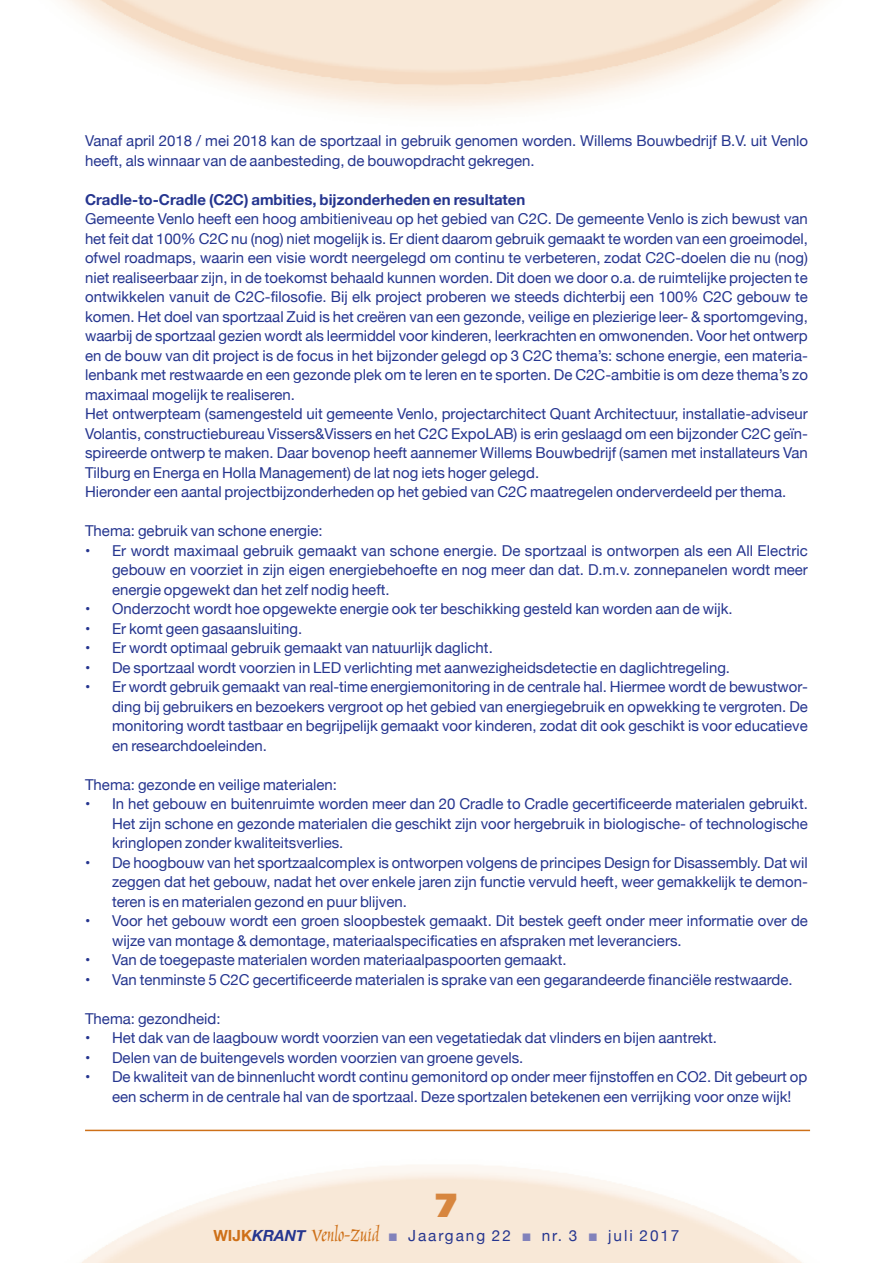
<style>
.page{position:relative;width:893px;height:1263px;background:#fff}
.page>*{position:absolute;margin:0;border:0;box-sizing:border-box;transform-origin:0 0}
.t1{font:800 36px "Imago";color:#d7863f}
.t2{font:24.3px "Marigold";color:#ce7018}
.t3{font:15.3px "Helvetica Neue";letter-spacing:.125em;color:#25358f}
.t4{font:15px/19.5px "Helvetica Neue";color:#25358f}
.t5{font:700 15px "Helvetica Neue";color:#25358f}
.s1{font-family:"Helvetica Neue";font-weight:700;font-size:15.3px}
.s2{font-family:"Helvetica Neue";font-weight:700;font-style:italic;font-size:15.3px;color:#25358f}
.s3{color:#8282bb}
</style>
<div class="page">
<hr style="left:85px;top:1130px;width:725px;height:1px;background:#ce7018">
<p class="t4" style="left:85px;top:132px;width:724px">Vanaf april 2018 / mei 2018 kan de sportzaal in gebruik genomen worden. Willems Bouwbedrijf B.V. uit Venlo heeft, als winnaar van de aanbesteding, de bouwopdracht gekregen.</p>
<p class="t5" style="left:85px;top:187px;width:442px">Cradle-to-Cradle (C2C) ambities, bijzonderheden en resultaten</p>
<p class="t4" style="left:85px;top:210px;width:724px">Gemeente Venlo heeft een hoog ambitieniveau op het gebied van C2C. De gemeente Venlo is zich bewust van het feit dat 100% C2C nu (nog) niet mogelijk is. Er dient daarom gebruik gemaakt te worden van een groeimodel, ofwel roadmaps, waarin een visie wordt neergelegd om continu te verbeteren, zodat C2C-doelen die nu (nog) niet realiseerbaar zijn, in de toekomst behaald kunnen worden. Dit doen we door o.a. de ruimtelijke projecten te ontwikkelen vanuit de C2C-filosofie. Bij elk project proberen we steeds dichterbij een 100% C2C gebouw te komen. Het doel van sportzaal Zuid is het creëren van een gezonde, veilige en plezierige leer- &amp; sportomgeving, waarbij de sportzaal gezien wordt als leermiddel voor kinderen, leerkrachten en omwonenden. Voor het ontwerp en de bouw van dit project is de focus in het bijzonder gelegd op 3 C2C thema’s: schone energie, een materia&shy;lenbank met restwaarde en een gezonde plek om te leren en te sporten. De C2C-ambitie is om deze thema’s zo maximaal mogelijk te realiseren.<br>Het ontwerpteam (samengesteld uit gemeente Venlo, projectarchitect Quant Architectuur, installatie-adviseur Volantis, constructiebureau Vissers&amp;Vissers en het C2C ExpoLAB) is erin geslaagd om een bijzonder C2C geïn&shy;spireerde ontwerp te maken. Daar bovenop heeft aannemer Willems Bouwbedrijf (samen met installateurs Van Tilburg en Energa en Holla Management) de lat nog iets hoger gelegd.<br>Hieronder een aantal projectbijzonderheden op het gebied van C2C maatregelen onderverdeeld per thema.</p>
<p class="t4" style="left:85px;top:522px;width:239px">Thema: gebruik van schone energie:</p>
<p class="t4" style="left:112px;top:541px;width:697px;text-align:justify;text-indent:-27px">• Er wordt maximaal gebruik gemaakt van schone energie. De sportzaal is ontworpen als een All Electric gebouw en voorziet in zijn eigen energiebehoefte en nog meer dan dat. D.m.v. zonnepanelen wordt meer energie opgewekt dan het zelf nodig heeft.</p>
<p class="t4" style="left:85px;top:600px;width:649px">• Onderzocht wordt hoe opgewekte energie ook ter beschikking gesteld kan worden aan de wijk.</p>
<p class="t4" style="left:85px;top:619px;width:219px">• Er komt geen gasaansluiting.</p>
<p class="t4" style="left:85px;top:639px;width:409px">• Er wordt optimaal gebruik gemaakt van natuurlijk daglicht.</p>
<p class="t4" style="left:85px;top:658px;width:647px">• De sportzaal wordt voorzien in LED verlichting met aanwezigheidsdetectie en daglichtregeling.</p>
<p class="t4" style="left:112px;top:678px;width:697px;text-align:justify;text-indent:-27px">• Er wordt gebruik gemaakt van real-time energiemonitoring in de centrale hal. Hiermee wordt de bewustwor&shy;ding bij gebruikers en bezoekers vergroot op het gebied van energiegebruik en opwekking te vergroten. De monitoring wordt tastbaar en begrijpelijk gemaakt voor kinderen, zodat dit ook geschikt is voor educatieve en researchdoeleinden.</p>
<p class="t4" style="left:85px;top:775px;width:253px">Thema: gezonde en veilige materialen:</p>
<p class="t4" style="left:112px;top:795px;width:697px;text-align:justify;text-indent:-27px">• In het gebouw en buitenruimte worden meer dan 20 Cradle to Cradle gecertificeerde materialen gebruikt.<br>Het zijn schone en gezonde materialen die geschikt zijn voor hergebruik in biologische- of technologische kringlopen zonder kwaliteitsverlies.</p>
<p class="t4" style="left:112px;top:853px;width:697px;text-align:justify;text-indent:-27px">• De hoogbouw van het sportzaalcomplex is ontworpen volgens de principes Design for Disassembly. Dat wil zeggen dat het gebouw, nadat het over enkele jaren zijn functie vervuld heeft, weer gemakkelijk te demon&shy;teren is en materialen gezond en puur blijven.</p>
<p class="t4" style="left:112px;top:912px;width:697px;text-indent:-27px">• Voor het gebouw wordt een groen sloopbestek gemaakt. Dit bestek geeft onder meer informatie over de wijze van montage &amp; demontage, materiaalspecificaties en afspraken met leveranciers.</p>
<p class="t4" style="left:85px;top:951px;width:483px">• Van de toegepaste materialen worden materiaalpaspoorten gemaakt.</p>
<p class="t4" style="left:85px;top:970px;width:709px">• Van tenminste 5 C2C gecertificeerde materialen is sprake van een gegarandeerde financiële restwaarde.</p>
<p class="t4" style="left:85px;top:1009px;width:137px">Thema: gezondheid:</p>
<p class="t4" style="left:85px;top:1029px;width:634px">• Het dak van de laagbouw wordt voorzien van een vegetatiedak dat vlinders en bijen aantrekt.</p>
<p class="t4" style="left:85px;top:1048px;width:440px">• Delen van de buitengevels worden voorzien van groene gevels.</p>
<p class="t4" style="left:112px;top:1068px;width:697px;text-indent:-27px">• De kwaliteit van de binnenlucht wordt continu gemonitord op onder meer fijnstoffen en CO2. Dit gebeurt op een scherm in de centrale hal van de sportzaal. Deze sportzalen betekenen een verrijking voor onze wijk!</p>
<h1 class="t1" style="left:435px;top:1182px;width:25px">7</h1>
<h2 class="t2" style="left:213px;top:1220px;width:167px"><span class="s1">WIJK</span><span class="s2">KRANT</span> Venlo-Zuid</h2>
<p class="t3" style="left:389px;top:1224px;width:292px"><span class="s3">■</span> Jaargang 22 <span class="s3">■</span> nr. 3 <span class="s3">■</span> juli 2017</p>
</div>
